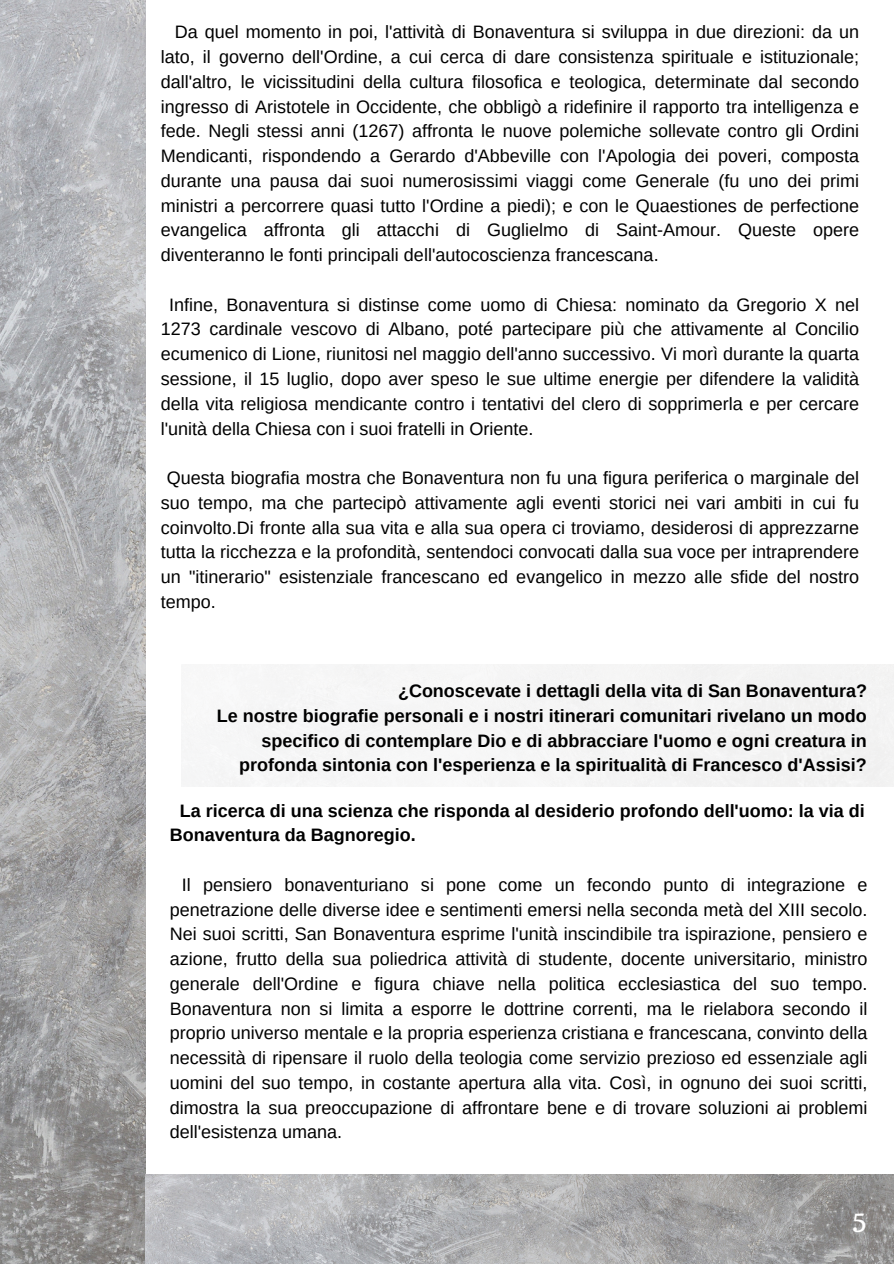
<style>
.page{position:relative;width:894px;height:1264px;background:#fff}
.page>*{position:absolute;margin:0;border:0;box-sizing:border-box;transform-origin:0 0}
.t1{font:27px "Trocchi";color:#fff}
.t2{font:18px/24.8px "Arimo";color:#000;text-align:justify}
.t3{font:700 18px/24.8px "Arimo";color:#000}
</style>
<div class="page">
<img style="left:0;top:0;width:145px;height:1263px">
<img style="left:145px;top:1174px;width:748px;height:89px">
<p class="t2" style="left:161px;top:20px;width:699px;text-indent:14px">Da quel momento in poi, l'attività di Bonaventura si sviluppa in due direzioni: da un lato, il governo dell'Ordine, a cui cerca di dare consistenza spirituale e istituzionale; dall'altro, le vicissitudini della cultura filosofica e teologica, determinate dal secondo ingresso di Aristotele in Occidente, che obbligò a ridefinire il rapporto tra intelligenza e fede. Negli stessi anni (1267) affronta le nuove polemiche sollevate contro gli Ordini Mendicanti, rispondendo a Gerardo d'Abbeville con l'Apologia dei poveri, composta durante una pausa dai suoi numerosissimi viaggi come Generale (fu uno dei primi ministri a percorrere quasi tutto l'Ordine a piedi); e con le Quaestiones de perfectione evangelica affronta gli attacchi di Guglielmo di Saint-Amour. Queste opere diventeranno le fonti principali dell'autocoscienza francescana.</p>
<p class="t2" style="left:161px;top:292px;width:699px;text-indent:8px">Infine, Bonaventura si distinse come uomo di Chiesa: nominato da Gregorio X nel 1273 cardinale vescovo di Albano, poté partecipare più che attivamente al Concilio ecumenico di Lione, riunitosi nel maggio dell'anno successivo. Vi morì durante la quarta sessione, il 15 luglio, dopo aver speso le sue ultime energie per difendere la validità della vita religiosa mendicante contro i tentativi del clero di sopprimerla e per cercare l'unità della Chiesa con i suoi fratelli in Oriente.</p>
<p class="t2" style="left:161px;top:465px;width:699px;text-indent:6px">Questa biografia mostra che Bonaventura non fu una figura periferica o marginale del suo tempo, ma che partecipò attivamente agli eventi storici nei vari ambiti in cui fu coinvolto.Di fronte alla sua vita e alla sua opera ci troviamo, desiderosi di apprezzarne tutta la ricchezza e la profondità, sentendoci convocati dalla sua voce per intraprendere un "itinerario" esistenziale francescano ed evangelico in mezzo alle sfide del nostro tempo.</p>
<h1 class="t3" style="left:217px;top:678px;width:651px;text-align:right">¿Conoscevate i dettagli della vita di San Bonaventura?<br>Le nostre biografie personali e i nostri itinerari comunitari rivelano un modo specifico di contemplare Dio e di abbracciare l'uomo e ogni creatura in profonda sintonia con l'esperienza e la spiritualità di Francesco d'Assisi?</h1>
<p class="t3" style="left:170px;top:798px;width:696px;text-indent:10px">La ricerca di una scienza che risponda al desiderio profondo dell'uomo: la via di<br>Bonaventura da Bagnoregio.</p>
<p class="t2" style="left:170px;top:872px;width:699px;text-indent:12px">Il pensiero bonaventuriano si pone come un fecondo punto di integrazione e penetrazione delle diverse idee e sentimenti emersi nella seconda metà del XIII secolo.<br>Nei suoi scritti, San Bonaventura esprime l'unità inscindibile tra ispirazione, pensiero e azione, frutto della sua poliedrica attività di studente, docente universitario, ministro generale dell'Ordine e figura chiave nella politica ecclesiastica del suo tempo.<br>Bonaventura non si limita a esporre le dottrine correnti, ma le rielabora secondo il proprio universo mentale e la propria esperienza cristiana e francescana, convinto della necessità di ripensare il ruolo della teologia come servizio prezioso ed essenziale agli uomini del suo tempo, in costante apertura alla vita. Così, in ognuno dei suoi scritti, dimostra la sua preoccupazione di affrontare bene e di trovare soluzioni ai problemi dell'esistenza umana.</p>
<p class="t1" style="left:851px;top:1200px;width:16px">5</p>
</div>
